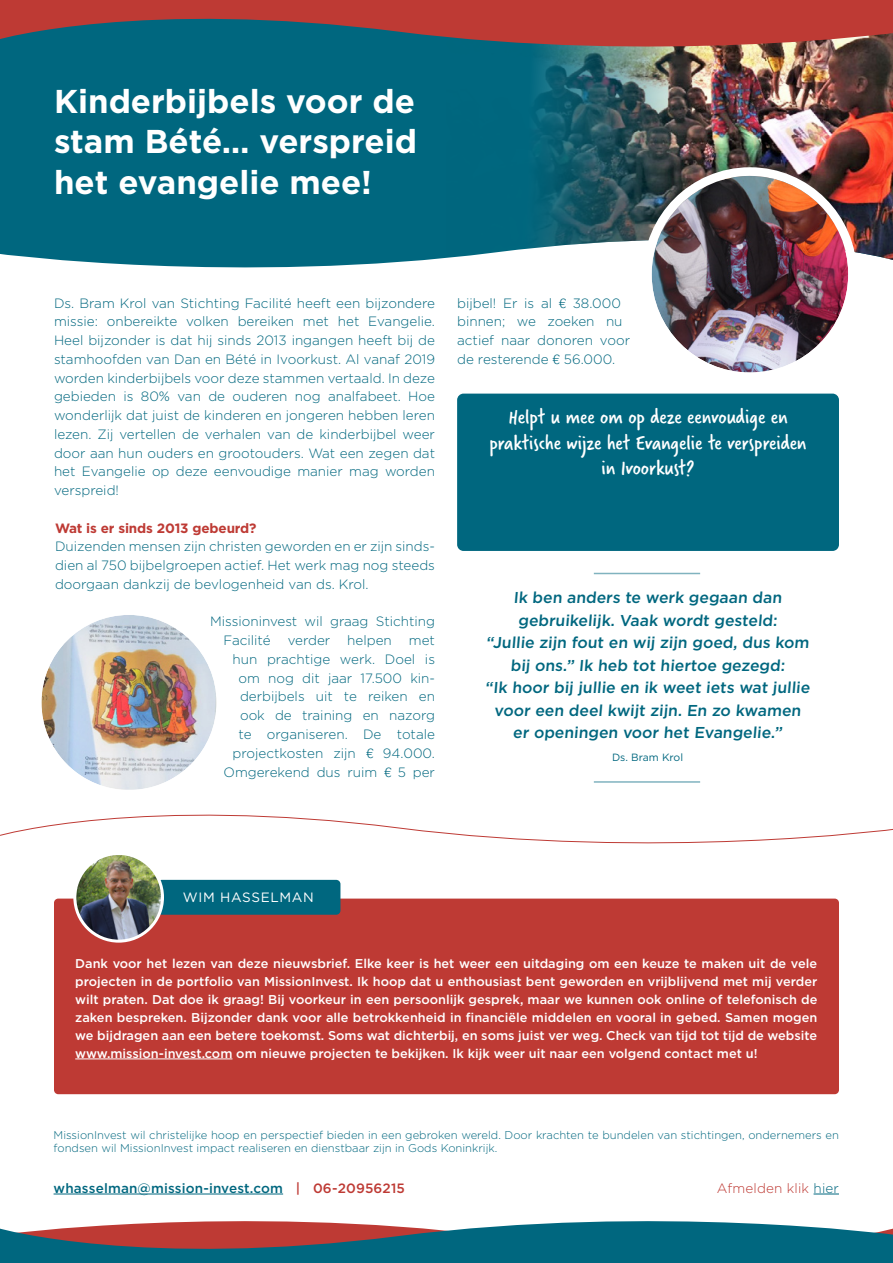
<style>
.page{position:relative;width:893px;height:1263px;background:#fff}
.page>*{position:absolute;margin:0;border:0;box-sizing:border-box;transform-origin:0 0}
.t1{font:700 33px/40.5px "Gotham";color:#fff;text-align:justify}
.t2{font:22.5px/25.5px "Verveine";color:#fff;text-align:center}
.t3{font:500 15.75px/22.5px "Gotham";color:#00677f;text-align:center}
.t4{font:300 13.5px/18.8px "Gotham";color:#00677f;text-align:justify}
.t5{font:500 13.5px "Gotham";letter-spacing:.01em;color:#00677f}
.t6{font:700 13.5px "Gotham";letter-spacing:-.01em;color:#be3a34}
.t7{font:300 13.5px "Gotham";letter-spacing:.01em;color:#be3a34}
.t8{font:13.5px "Gotham";letter-spacing:.05em;color:#fff}
.t9{font:500 12.75px/18px "Gotham";color:#fff;text-align:justify}
.t10{font:300 11.25px/13.5px "Gotham";color:#00677f}
.t11{font:10.5px "Gotham";color:#00677f}
.s1{font-family:"Helvetica"}
.s2{color:#be3a34}
.s3{color:#00677f}
</style>
<div class="page">
<div style="left:0;top:64px;width:447px;height:204px;background:#00677f"></div>
<img style="left:447px;top:64px;width:446px;height:196px">
<div style="left:54px;top:898px;width:785px;height:196px;background:#be3a34;border-radius:4px"></div>
<hr style="left:75px;top:1058px;width:157px;height:1px;background:#fff">
<hr style="left:54px;top:1194px;width:229px;height:1px;background:#00677f">
<svg style="left:814px;top:1194px;width:25px;height:1px"></svg>
<svg style="left:0;top:1221px;width:893px;height:42px;background:#3f6b7b"></svg>
<div style="left:158px;top:880px;width:182px;height:35px;background:#00677f;border-radius:4px"></div>
<img style="left:75px;top:860px;width:87px;height:81px">
<div style="left:73px;top:852px;width:91px;height:91px;border:3px solid #fff;border-radius:50%"></div>
<svg style="left:0;top:0;width:893px;height:64px;background:#745154"></svg>
<svg style="left:0;top:814px;width:893px;height:46px"></svg>
<img style="left:652px;top:176px;width:196px;height:196px;border-radius:98px">
<div style="left:643px;top:167px;width:214px;height:214px;border:9px solid #fff;border-radius:50%"></div>
<img style="left:41px;top:615px;width:176px;height:175px;border-radius:86px">
<div style="left:35px;top:608px;width:188px;height:189px;border:7px solid #fff;border-radius:50%"></div>
<div style="left:457px;top:394px;width:382px;height:157px;background:#00677f;border-radius:6px"></div>
<hr style="left:594px;top:573px;width:106px;height:1px;background:#80b3bf">
<hr style="left:594px;top:781px;width:106px;height:2px;background:#80b3bf">
<h1 class="t1" style="left:54px;top:80px;width:364px">Kinderbijbels voor de stam Bété… verspreid het evangelie mee!</h1>
<p class="t4" style="left:54px;top:293px;width:383px">Ds. Bram Krol van Stichting Facilité heeft een bijzondere missie: onbereikte volken bereiken met het Evangelie.<br>Heel bijzonder is dat hij sinds 2013 ingangen heeft bij de stamhoofden van Dan en Bété in Ivoorkust. Al vanaf 2019 worden kinderbijbels voor deze stammen vertaald. In deze gebieden is 80% van de ouderen nog analfabeet. Hoe wonderlijk dat juist de kinderen en jongeren hebben leren lezen. Zij vertellen de verhalen van de kinderbijbel weer door aan hun ouders en grootouders. Wat een zegen dat het Evangelie op deze eenvoudige manier mag worden verspreid!</p>
<p class="t6" style="left:55px;top:519px;width:203px">Wat is er sinds 2013 gebeurd?</p>
<p class="t4" style="left:55px;top:537px;width:381px">Duizenden mensen zijn christen geworden en er zijn sinds&shy;dien al 750 bijbelgroepen actief. Het werk mag nog steeds doorgaan dankzij de bevlogenheid van ds. Krol.</p>
<p class="t4" style="left:224px;top:612px;width:213px;text-indent:-14px">Missioninvest wil graag Stichting<br>Facilité</p>
<p class="t4" style="left:288px;top:631px;width:44px">verder</p>
<p class="t4" style="left:347px;top:631px;width:46px">helpen</p>
<p class="t4" style="left:224px;top:631px;width:213px;text-align:right">met<br>hun prachtige werk. Doel is om nog dit jaar 17.500 kin&shy;derbijbels uit te reiken en ook de training en nazorg<br>te organiseren. De totale projectkosten zijn <span class="s1">€</span> 94.000.<br>Omgerekend dus ruim <span class="s1">€</span> 5 per</p>
<p class="t4" style="left:457px;top:293px;width:174px;text-align:left">bijbel! Er is al <span class="s1">€</span> 38.000 binnen; we zoeken nu actief naar donoren voor de resterende <span class="s1">€</span> 56.000.</p>
<h2 class="t2" style="left:490px;top:404px;width:318px">Helpt u mee om op deze eenvoudige en praktische wijze het Evangelie te verspreiden in Ivoorkust?</h2>
<p class="t3" style="left:485px;top:586px;width:328px">Ik ben anders te werk gegaan dan gebruikelijk. Vaak wordt gesteld:<br>“Jullie zijn fout en wij zijn goed, dus kom bij ons.” Ik heb tot hiertoe gezegd:<br>“Ik hoor bij jullie en ik weet iets wat jullie voor een deel kwijt zijn. En zo kwamen er openingen voor het Evangelie.”</p>
<p class="t11" style="left:612px;top:750px;width:73px">Ds. Bram Krol</p>
<p class="t8" style="left:183px;top:888px;width:133px">WIM HASSELMAN</p>
<p class="t9" style="left:75px;top:954px;width:744px">Dank voor het lezen van deze nieuwsbrief. Elke keer is het weer een uitdaging om een keuze te maken uit de vele projecten in de portfolio van MissionInvest. Ik hoop dat u enthousiast bent geworden en vrijblijvend met mij verder wilt praten. Dat doe ik graag! Bij voorkeur in een persoonlijk gesprek, maar we kunnen ook online of telefonisch de zaken bespreken. Bijzonder dank voor alle betrokkenheid in financiële middelen en vooral in gebed. Samen mogen we bijdragen aan een betere toekomst. Soms wat dichterbij, en soms juist ver weg. Check van tijd tot tijd de website www.mission-invest.com om nieuwe projecten te bekijken. Ik kijk weer uit naar een volgend contact met u!</p>
<p class="t10" style="left:54px;top:1127px;width:787px">MissionInvest wil christelijke hoop en perspectief bieden in een gebroken wereld. Door krachten te bundelen van stichtingen, ondernemers en fondsen wil MissionInvest impact realiseren en dienstbaar zijn in Gods Koninkrijk.</p>
<p class="t5" style="left:54px;top:1179px;width:353px">whasselman@mission-invest.com <span class="s2">| 06-20956215</span></p>
<p class="t7" style="left:717px;top:1179px;width:124px">Afmelden klik <span class="s3">hier</span></p>
</div>
